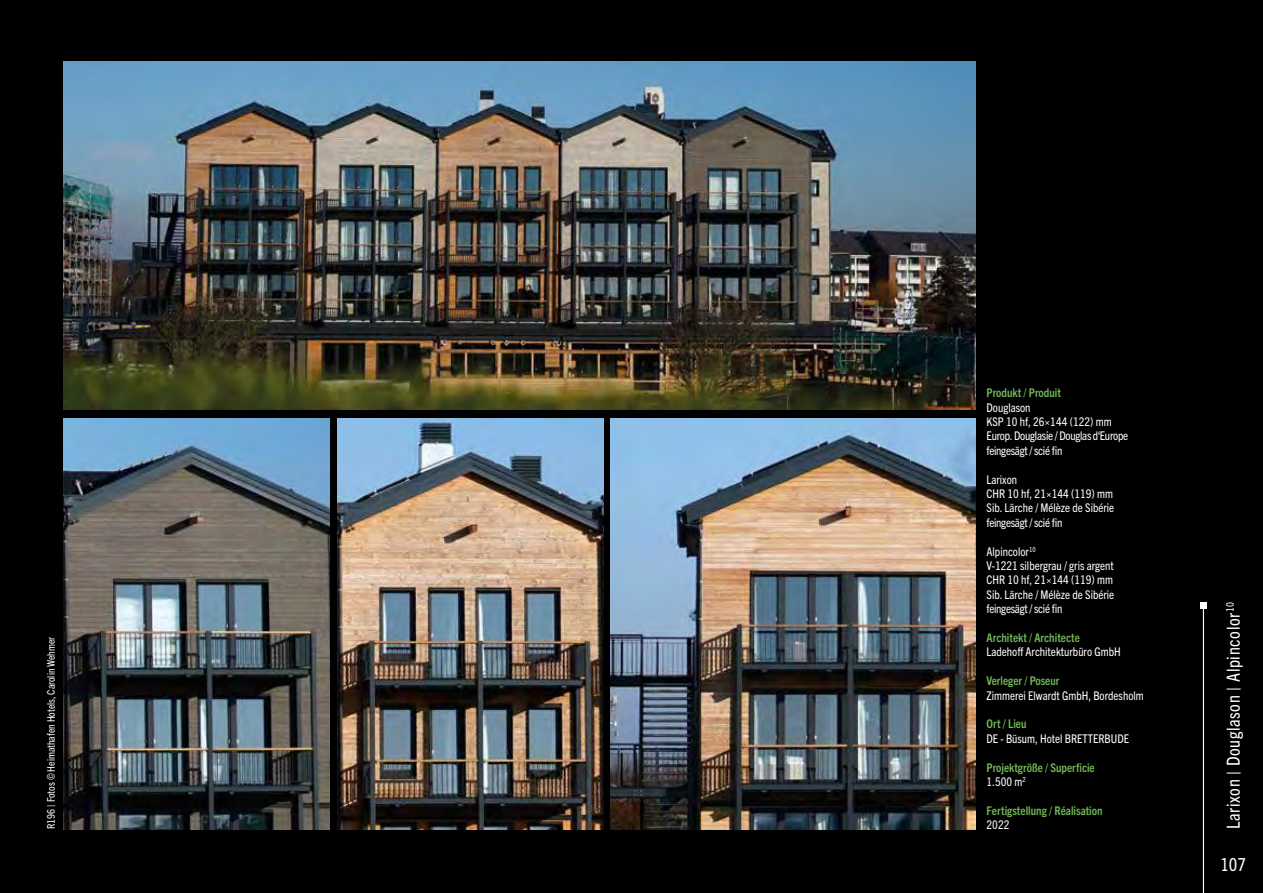
<style>
.page{position:relative;width:1263px;height:893px;background:#000}
.page>*{position:absolute;margin:0;border:0;box-sizing:border-box;transform-origin:0 0}
.t1{font:condensed 18px "Trade Gothic Next LT Pro";letter-spacing:.035em;color:#fff}
.t2{font:condensed 12px/14.4px "Trade Gothic Next LT Pro";color:#fff}
.t3{font:700 condensed 12px/14.4px "Trade Gothic Next LT Pro";color:#74b959}
.t4{font:condensed 12px/14.4px "Trade Gothic Next LT Pro";letter-spacing:-.02em;color:#fff}
.t5{font:condensed 10.5px "Trade Gothic Next LT Pro";color:#fff}
.s1{font-weight:400;color:#fff}
</style>
<div class="page">
<hr style="left:1203px;top:605px;width:1px;height:288px;background:#fff">
<div style="left:1200px;top:602px;width:7px;height:6px;background:#fff"></div>
<img style="left:64px;top:61px;width:911px;height:348px">
<img style="left:64px;top:418px;width:266px;height:411px">
<img style="left:611px;top:418px;width:364px;height:411px">
<img style="left:337px;top:418px;width:266px;height:411px">
<p class="t5" style="left:44px;top:829px;width:194px;rotate:-90deg">R196 | Fotos © Heimathafen Hotels, Carolin Wehmer</p>
<p class="t3" style="left:986px;top:385px;width:76px">Produkt / Produit</p>
<p class="t4" style="left:986px;top:399px;width:143px">Douglason<br>KSP 10 hf, 26×144 (122) mm<br>Europ. Douglasie / Douglas d‘Europe feingesägt / scié fin</p>
<p class="t2" style="left:986px;top:471px;width:129px">Larixon<br>CHR 10 hf, 21×144 (119) mm<br>Sib. Lärche / Mélèze de Sibérie feingesägt / scié fin</p>
<p class="t2" style="left:986px;top:543px;width:129px">Alpincolor<sup>10<br></sup>V-1221 silbergrau / gris argent<br>CHR 10 hf, 21×144 (119) mm<br>Sib. Lärche / Mélèze de Sibérie feingesägt / scié fin</p>
<p class="t3" style="left:986px;top:630px;width:95px">Architekt / Architecte</p>
<p class="t2" style="left:986px;top:644px;width:136px">Ladehoff Architekturbüro GmbH</p>
<p class="t3" style="left:986px;top:673px;width:74px">Verleger / Poseur</p>
<p class="t2" style="left:986px;top:687px;width:159px">Zimmerei Elwardt GmbH, Bordesholm</p>
<p class="t3" style="left:986px;top:716px;width:41px">Ort / Lieu</p>
<p class="t2" style="left:986px;top:730px;width:144px">DE - Büsum, Hotel BRETTERBUDE</p>
<p class="t3" style="left:986px;top:759px;width:110px">Projektgröße / Superficie<br><span class="s1">1.500 m</span><sup>2</sup></p>
<p class="t3" style="left:986px;top:802px;width:118px">Fertigstellung / Réalisation</p>
<p class="t2" style="left:986px;top:817px;width:24px">2022</p>
<h1 class="t1" style="left:1221px;top:829px;width:229px;rotate:-90deg">Larixon | Douglason | Alpincolor<sup>10</sup></h1>
<h1 class="t1" style="left:1220px;top:852px;width:27px">107</h1>
</div>
